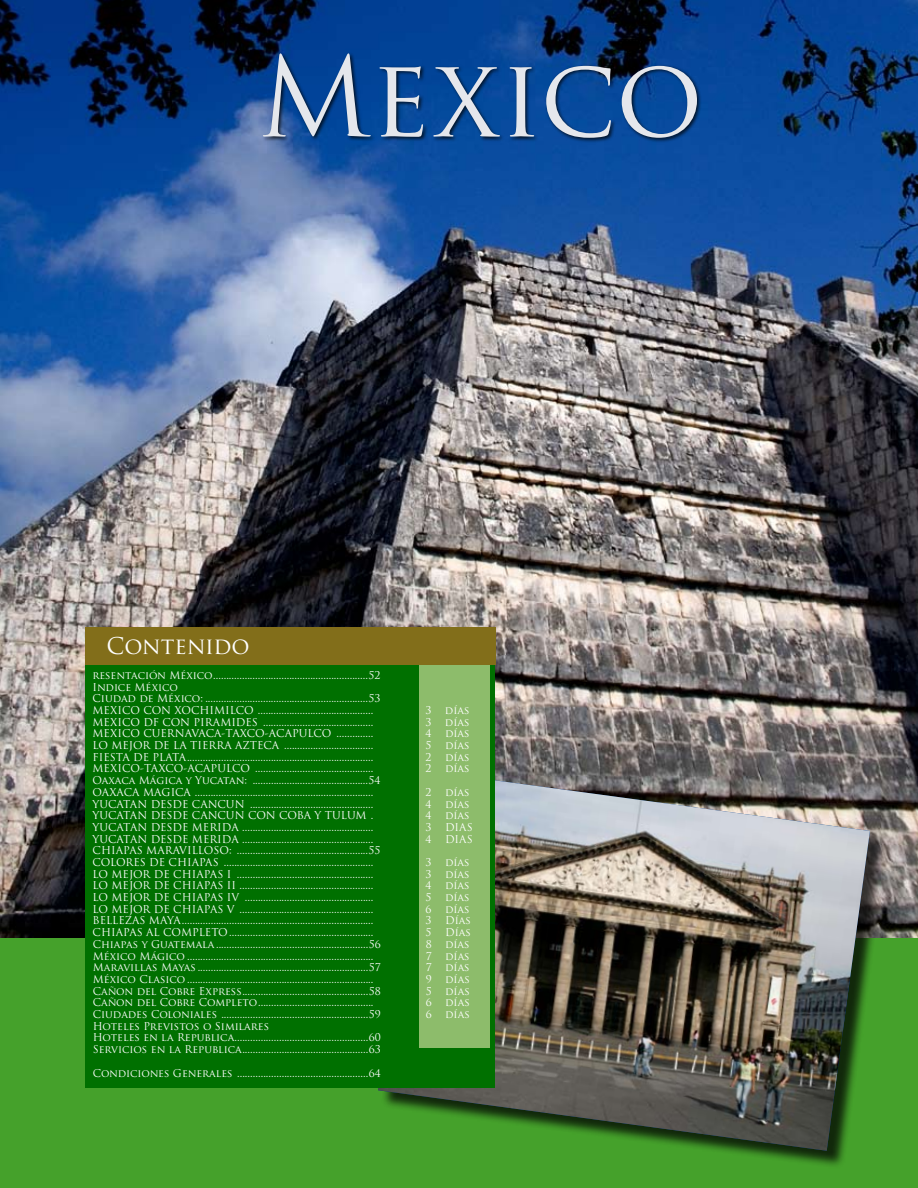
<style>
.page{position:relative;width:918px;height:1188px;background:#45a12b}
.page>*{position:absolute;margin:0;border:0;box-sizing:border-box;transform-origin:0 0}
.t1{font:108px "Trajan Pro";color:#e5e7ec}
.t2{font:22.5px "Trajan Pro";letter-spacing:-.005em;color:#fff}
.t3{font:10.5px/11.7px "Trajan Pro";color:#fff}
</style>
<div class="page">
<img style="left:0;top:0;width:918px;height:938px">
<div style="left:262px;top:52px;width:440px;height:92px;background:#000;opacity:.75"></div>
<div style="left:380px;top:773px;width:507px;height:396px;background:#000;opacity:.75"></div>
<img style="left:378px;top:770px;width:492px;height:381px">
<div style="left:85px;top:664px;width:410px;height:424px;background:#007000"></div>
<div style="left:419px;top:665px;width:70px;height:383px;background:#8dbc6b"></div>
<div style="left:85px;top:627px;width:411px;height:38px;background:#826e1a"></div>
<h1 class="t1" style="left:257px;top:28px;width:447px">Mexico</h1>
<h2 class="t2" style="left:107px;top:632px;width:145px">Contenido</h2>
<p class="t3" style="left:92px;top:669px;width:289px">resentación México...........................................................52<br>Indice México<br>Ciudad de México: ..............................................................53<br>MEXICO CON XOCHIMILCO ............................................</p>
<p class="t3" style="left:425px;top:704px;width:7px">3</p>
<p class="t3" style="left:445px;top:704px;width:26px">días</p>
<p class="t3" style="left:92px;top:716px;width:282px">MEXICO DF CON PIRAMIDES ..........................................</p>
<p class="t3" style="left:425px;top:716px;width:7px">3</p>
<p class="t3" style="left:445px;top:716px;width:26px">días</p>
<p class="t3" style="left:93px;top:728px;width:282px">MEXICO CUERNAVACA-TAXCO-ACAPULCO ..............</p>
<p class="t3" style="left:426px;top:728px;width:7px">4</p>
<p class="t3" style="left:445px;top:728px;width:26px">días</p>
<p class="t3" style="left:93px;top:739px;width:282px">LO MEJOR DE LA TIERRA AZTECA ..................................</p>
<p class="t3" style="left:426px;top:739px;width:7px">5</p>
<p class="t3" style="left:445px;top:739px;width:26px">días</p>
<p class="t3" style="left:93px;top:751px;width:282px">FIESTA DE PLATA.......................................................................</p>
<p class="t3" style="left:426px;top:751px;width:7px">2</p>
<p class="t3" style="left:445px;top:751px;width:26px">días</p>
<p class="t3" style="left:93px;top:763px;width:282px">MEXICO-TAXCO-ACAPULCO .............................................</p>
<p class="t3" style="left:426px;top:763px;width:7px">2</p>
<p class="t3" style="left:445px;top:763px;width:26px">días</p>
<p class="t3" style="left:93px;top:774px;width:289px">Oaxaca Mágica y Yucatan: ............................................54<br>OAXACA MAGICA ....................................................................</p>
<p class="t3" style="left:426px;top:786px;width:7px">2</p>
<p class="t3" style="left:445px;top:786px;width:26px">días</p>
<p class="t3" style="left:93px;top:798px;width:282px">YUCATAN DESDE CANCUN ...............................................</p>
<p class="t3" style="left:426px;top:798px;width:7px">4</p>
<p class="t3" style="left:445px;top:798px;width:26px">días</p>
<p class="t3" style="left:93px;top:809px;width:282px">YUCATAN DESDE CANCUN CON COBA Y TULUM .</p>
<p class="t3" style="left:426px;top:809px;width:7px">4</p>
<p class="t3" style="left:445px;top:809px;width:26px">días</p>
<p class="t3" style="left:93px;top:821px;width:282px">YUCATAN DESDE MERIDA ..................................................</p>
<p class="t3" style="left:426px;top:821px;width:7px">3</p>
<p class="t3" style="left:445px;top:821px;width:29px">DIAS</p>
<p class="t3" style="left:93px;top:833px;width:282px">YUCATAN DESDE MERIDA ..................................................</p>
<p class="t3" style="left:426px;top:833px;width:7px">4</p>
<p class="t3" style="left:445px;top:833px;width:29px">DIAS</p>
<p class="t3" style="left:93px;top:845px;width:289px">CHIAPAS MARAVILLOSO: ..................................................55<br>COLORES DE CHIAPAS .........................................................</p>
<p class="t3" style="left:426px;top:856px;width:7px">3</p>
<p class="t3" style="left:445px;top:856px;width:26px">días</p>
<p class="t3" style="left:93px;top:868px;width:282px">LO MEJOR DE CHIAPAS I ....................................................</p>
<p class="t3" style="left:426px;top:868px;width:7px">3</p>
<p class="t3" style="left:445px;top:868px;width:26px">días</p>
<p class="t3" style="left:93px;top:880px;width:282px">LO MEJOR DE CHIAPAS II ...................................................</p>
<p class="t3" style="left:426px;top:880px;width:7px">4</p>
<p class="t3" style="left:445px;top:880px;width:26px">días</p>
<p class="t3" style="left:93px;top:891px;width:282px">LO MEJOR DE CHIAPAS IV .................................................</p>
<p class="t3" style="left:426px;top:891px;width:7px">5</p>
<p class="t3" style="left:445px;top:891px;width:26px">días</p>
<p class="t3" style="left:93px;top:903px;width:282px">LO MEJOR DE CHIAPAS V ...................................................</p>
<p class="t3" style="left:426px;top:903px;width:7px">6</p>
<p class="t3" style="left:445px;top:903px;width:26px">días</p>
<p class="t3" style="left:93px;top:915px;width:282px">BELLEZAS MAYA.........................................................................</p>
<p class="t3" style="left:426px;top:915px;width:7px">3</p>
<p class="t3" style="left:445px;top:915px;width:27px">Días</p>
<p class="t3" style="left:93px;top:926px;width:282px">CHIAPAS AL COMPLETO.......................................................</p>
<p class="t3" style="left:426px;top:926px;width:7px">5</p>
<p class="t3" style="left:445px;top:926px;width:27px">Días</p>
<p class="t3" style="left:93px;top:938px;width:289px">Chiapas y Guatemala..........................................................56</p>
<p class="t3" style="left:426px;top:938px;width:7px">8</p>
<p class="t3" style="left:445px;top:938px;width:26px">días</p>
<p class="t3" style="left:93px;top:950px;width:282px">México Mágico .......................................................................</p>
<p class="t3" style="left:426px;top:950px;width:7px">7</p>
<p class="t3" style="left:445px;top:950px;width:26px">días</p>
<p class="t3" style="left:93px;top:962px;width:289px">Maravillas Mayas .................................................................57</p>
<p class="t3" style="left:426px;top:962px;width:7px">7</p>
<p class="t3" style="left:445px;top:962px;width:26px">días</p>
<p class="t3" style="left:93px;top:973px;width:282px">México Clasico .......................................................................</p>
<p class="t3" style="left:426px;top:973px;width:7px">9</p>
<p class="t3" style="left:445px;top:973px;width:26px">días</p>
<p class="t3" style="left:93px;top:985px;width:289px">Cañon del Cobre Express................................................58</p>
<p class="t3" style="left:426px;top:985px;width:7px">5</p>
<p class="t3" style="left:445px;top:985px;width:26px">días</p>
<p class="t3" style="left:93px;top:997px;width:282px">Cañon del Cobre Completo............................................</p>
<p class="t3" style="left:426px;top:997px;width:7px">6</p>
<p class="t3" style="left:445px;top:997px;width:26px">días</p>
<p class="t3" style="left:93px;top:1008px;width:289px">Ciudades Coloniales ........................................................59</p>
<p class="t3" style="left:426px;top:1008px;width:7px">6</p>
<p class="t3" style="left:445px;top:1008px;width:26px">días</p>
<p class="t3" style="left:93px;top:1020px;width:289px">Hoteles Previstos o Similares<br>Hoteles en la Republica...................................................60<br>Servicios en la Republica................................................63</p>
<p class="t3" style="left:93px;top:1067px;width:289px">Condiciones Generales ..................................................64</p>
</div>
